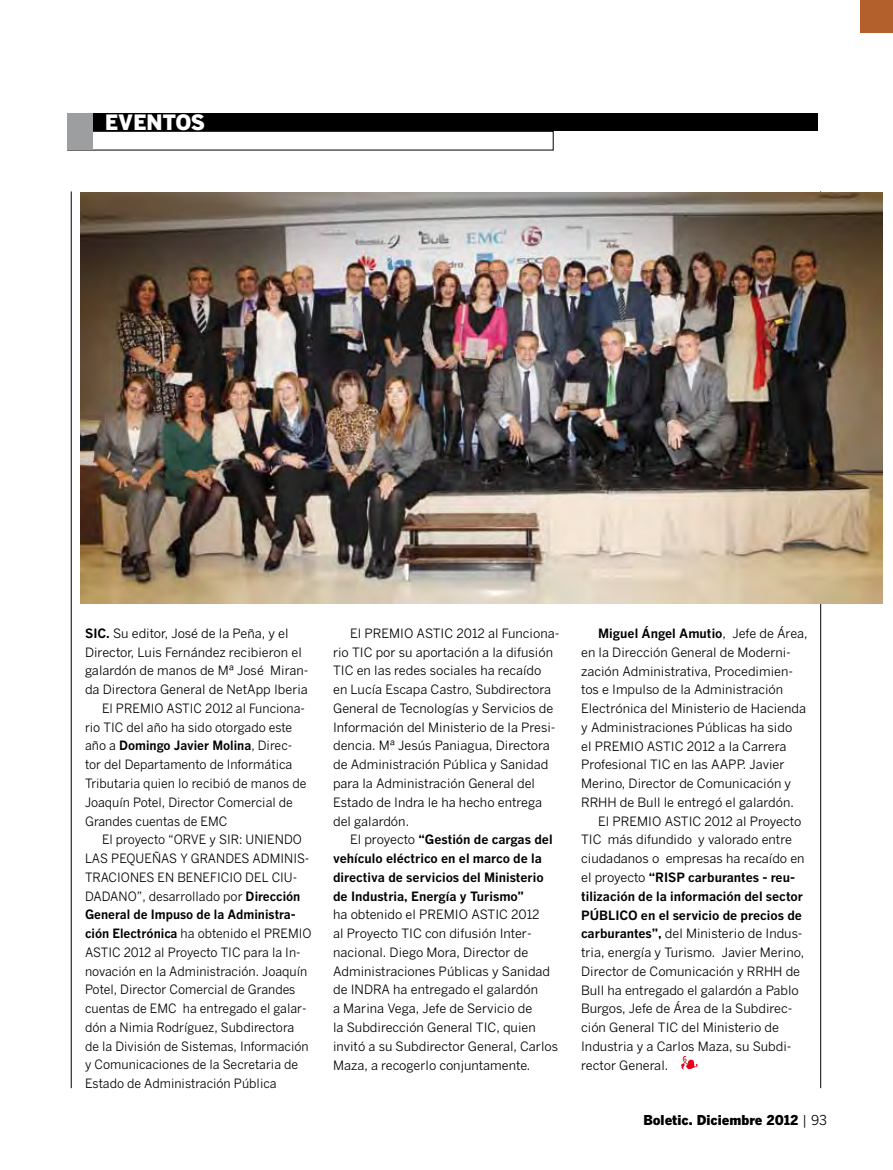
<style>
.page{position:relative;width:893px;height:1170px;background:#fff}
.page>*{position:absolute;margin:0;border:0;box-sizing:border-box;transform-origin:0 0}
.t1{font:900 21px "Benton Gothic";letter-spacing:-.005em;color:#fff}
.t2{font:900 13.5px "Benton Gothic";color:#000}
.t3{font:12.75px/18.8px "Benton Gothic";color:#000}
.t4{font:700 12.75px/18.8px "Benton Gothic";color:#000}
.s1{font-weight:700}
.s2{font-weight:400}
</style>
<div class="page">
<hr style="left:71px;top:191px;width:1px;height:897px;background:#000">
<hr style="left:820px;top:191px;width:1px;height:897px;background:#000">
<div style="left:68px;top:131px;width:485px;height:19px;border:1px solid #000"></div>
<div style="left:67px;top:113px;width:750px;height:18px;background:#000"></div>
<div style="left:67px;top:113px;width:26px;height:37px;background:#9c9e9f"></div>
<svg style="left:681px;top:1056px;width:17px;height:13px"></svg>
<div style="left:860px;top:0;width:33px;height:33px;background:#b3602c"></div>
<img style="left:80px;top:193px;width:803px;height:410px">
<h1 class="t1" style="left:105px;top:109px;width:101px">EVENTOS</h1>
<p class="t3" style="left:85px;top:623px;width:205px"><span class="s1">SIC.</span> Su editor, José de la Peña, y el</p>
<p class="t3" style="left:85px;top:642px;width:218px">Director, Luis Fernández recibieron el</p>
<p class="t3" style="left:85px;top:661px;width:225px">galardón de manos de Mª José Miran-</p>
<p class="t3" style="left:85px;top:680px;width:224px">da Directora General de NetApp Iberia</p>
<p class="t3" style="left:102px;top:698px;width:205px">El PREMIO ASTIC 2012 al Funciona-</p>
<p class="t3" style="left:85px;top:717px;width:209px">rio TIC del año ha sido otorgado este</p>
<p class="t4" style="left:85px;top:736px;width:209px"><span class="s2">año a</span> Domingo Javier Molina<span class="s2">, Direc-</span></p>
<p class="t3" style="left:85px;top:755px;width:209px">tor del Departamento de Informática</p>
<p class="t3" style="left:85px;top:773px;width:223px">Tributaria quien lo recibió de manos de</p>
<p class="t3" style="left:85px;top:792px;width:209px">Joaquín Potel, Director Comercial de</p>
<p class="t3" style="left:85px;top:811px;width:144px">Grandes cuentas de EMC</p>
<p class="t3" style="left:102px;top:830px;width:201px">El proyecto “ORVE y SIR: UNIENDO</p>
<p class="t3" style="left:85px;top:848px;width:226px">LAS PEQUEÑAS Y GRANDES ADMINIS-</p>
<p class="t3" style="left:85px;top:867px;width:214px">TRACIONES EN BENEFICIO DEL CIU-</p>
<p class="t3" style="left:85px;top:886px;width:217px">DADANO”, desarrollado por <span class="s1">Dirección</span></p>
<p class="t4" style="left:85px;top:904px;width:212px">General de Impuso de la Administra-</p>
<p class="t3" style="left:85px;top:923px;width:228px"><span class="s1">ción Electrónica</span> ha obtenido el PREMIO</p>
<p class="t3" style="left:85px;top:942px;width:217px">ASTIC 2012 al Proyecto TIC para la In-</p>
<p class="t3" style="left:85px;top:961px;width:224px">novación en la Administración. Joaquín</p>
<p class="t3" style="left:85px;top:980px;width:212px">Potel, Director Comercial de Grandes</p>
<p class="t3" style="left:85px;top:998px;width:223px">cuentas de EMC ha entregado el galar-</p>
<p class="t3" style="left:85px;top:1017px;width:211px">dón a Nimia Rodríguez, Subdirectora</p>
<p class="t3" style="left:85px;top:1036px;width:225px">de la División de Sistemas, Información</p>
<p class="t3" style="left:85px;top:1055px;width:215px">y Comunicaciones de la Secretaria de</p>
<p class="t3" style="left:85px;top:1073px;width:193px">Estado de Administración Pública</p>
<p class="t3" style="left:333px;top:623px;width:228px;text-indent:17px">El PREMIO ASTIC 2012 al Funciona&shy;rio TIC por su aportación a la difusión TIC en las redes sociales ha recaído<br>en Lucía Escapa Castro, Subdirectora General de Tecnologías y Servicios de Información del Ministerio de la Presi&shy;dencia. Mª Jesús Paniagua, Directora de Administración Pública y Sanidad para la Administración General del Estado de Indra le ha hecho entrega del galardón.</p>
<p class="t4" style="left:333px;top:829px;width:221px;text-indent:17px"><span class="s2">El proyecto</span> “Gestión de cargas del vehículo eléctrico en el marco de la directiva de servicios del Ministerio de Industria, Energía y Turismo”</p>
<p class="t3" style="left:333px;top:905px;width:226px">ha obtenido el PREMIO ASTIC 2012<br>al Proyecto TIC con difusión Inter&shy;nacional. Diego Mora, Director de Administraciones Públicas y Sanidad de INDRA ha entregado el galardón<br>a Marina Vega, Jefe de Servicio de<br>la Subdirección General TIC, quien invitó a su Subdirector General, Carlos Maza, a recogerlo conjuntamente.</p>
<p class="t3" style="left:581px;top:623px;width:228px;text-indent:17px"><span class="s1">Miguel Ángel Amutio</span>, Jefe de Área, en la Dirección General de Moderni&shy;zación Administrativa, Procedimien&shy;tos e Impulso de la Administración Electrónica del Ministerio de Hacienda y Administraciones Públicas ha sido<br>el PREMIO ASTIC 2012 a la Carrera Profesional TIC en las AAPP. Javier Merino, Director de Comunicación y RRHH de Bull le entregó el galardón.</p>
<p class="t3" style="left:581px;top:811px;width:225px;text-indent:17px">El PREMIO ASTIC 2012 al Proyecto TIC más difundido y valorado entre ciudadanos o empresas ha recaído en el proyecto <span class="s1">“RISP carburantes - reu&shy;tilización de la información del sector PÚBLICO en el servicio de precios de carburantes”,</span> del Ministerio de Indus&shy;tria, energía y Turismo. Javier Merino, Director de Comunicación y RRHH de Bull ha entregado el galardón a Pablo Burgos, Jefe de Área de la Subdirec&shy;ción General TIC del Ministerio de Industria y a Carlos Maza, su Subdi&shy;rector General.</p>
<p class="t2" style="left:643px;top:1111px;width:185px">Boletic. Diciembre 2012 <span class="s2">| 93</span></p>
</div>
